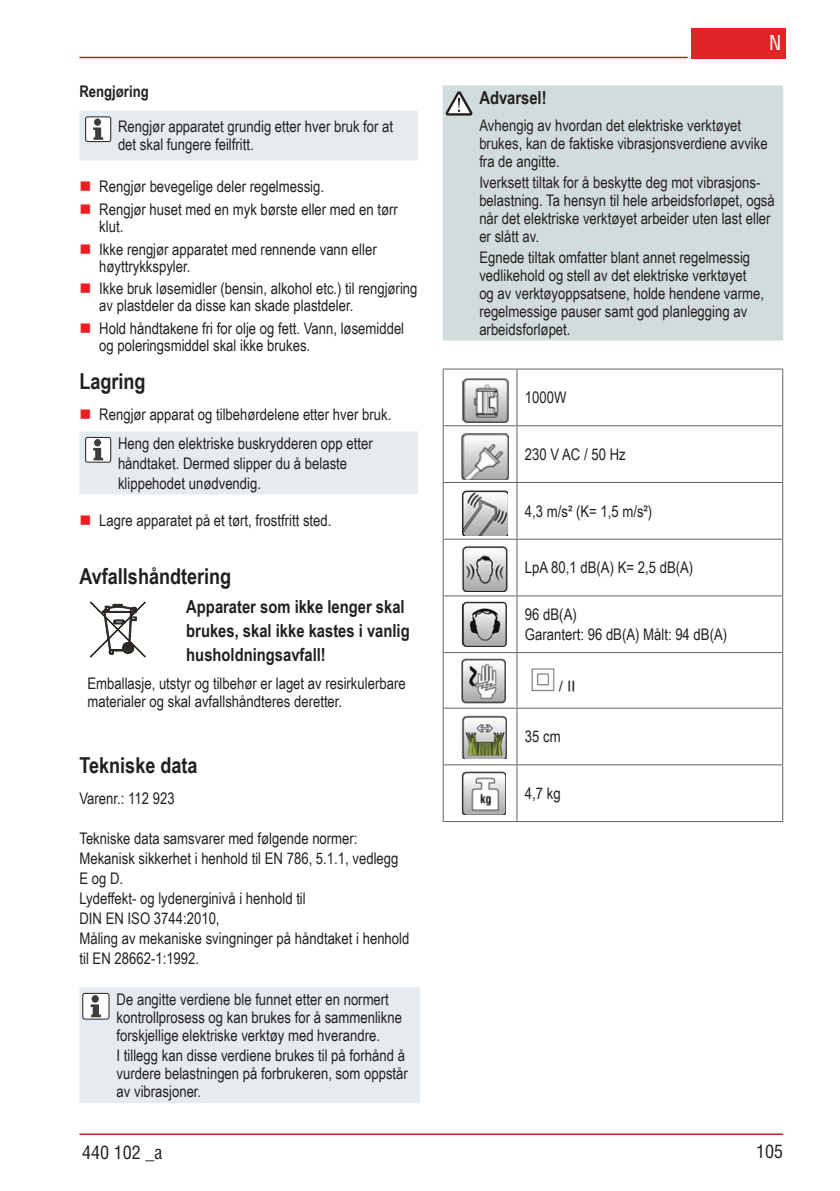
<style>
.page{position:relative;width:840px;height:1191px;background:#fff}
.page>*{position:absolute;margin:0;border:0;box-sizing:border-box;transform-origin:0 0}
.t1{font:700 22px "Arial Narrow";color:#231f20}
.t2{font:condensed 20px "Helvetica";color:#fff}
.t3{font:700 18px/24px "Arial Narrow";color:#231f20}
.t4{font:condensed 18px "Helvetica";color:#231f20}
.t5{font:16px/18px "Arial Narrow";color:#231f20}
.t6{font:700 16px "Arial Narrow";color:#231f20}
</style>
<div class="page">
<hr style="left:79px;top:1133px;width:703px;height:2px;background:#bd2024">
<div style="left:691px;top:28px;width:94px;height:30px;background:#e12425"></div>
<hr style="left:79px;top:57px;width:608px;height:1px;background:#bd2024">
<div style="left:79px;top:111px;width:339px;height:49px;background:#e6ebef"></div>
<div style="left:79px;top:431px;width:339px;height:63px;background:#e6ebef"></div>
<svg style="left:90px;top:601px;width:56px;height:56px"></svg>
<div style="left:79px;top:987px;width:341px;height:116px;background:#e6ebef"></div>
<img style="left:461px;top:378px;width:46px;height:44px">
<img style="left:461px;top:433px;width:46px;height:47px">
<img style="left:461px;top:490px;width:46px;height:46px">
<img style="left:461px;top:545px;width:46px;height:47px">
<img style="left:461px;top:601px;width:45px;height:45px">
<img style="left:461px;top:658px;width:44px;height:45px">
<img style="left:461px;top:715px;width:45px;height:44px">
<img style="left:461px;top:771px;width:44px;height:43px">
<div style="left:442px;top:85px;width:340px;height:255px;background:#d3dcdd"></div>
<svg style="left:445px;top:91px;width:27px;height:25px"></svg>
<hr style="left:442px;top:369px;width:1px;height:56px;background:#636366">
<hr style="left:442px;top:368px;width:74px;height:1px;background:#636366">
<hr style="left:516px;top:369px;width:1px;height:56px;background:#636366">
<hr style="left:781px;top:369px;width:1px;height:56px;background:#636366">
<hr style="left:516px;top:368px;width:266px;height:1px;background:#636366">
<hr style="left:442px;top:426px;width:1px;height:56px;background:#636366">
<hr style="left:442px;top:425px;width:74px;height:1px;background:#636366">
<hr style="left:516px;top:426px;width:1px;height:56px;background:#636366">
<hr style="left:781px;top:426px;width:1px;height:56px;background:#636366">
<hr style="left:516px;top:425px;width:266px;height:1px;background:#636366">
<hr style="left:442px;top:483px;width:1px;height:55px;background:#636366">
<hr style="left:442px;top:482px;width:74px;height:1px;background:#636366">
<hr style="left:516px;top:483px;width:1px;height:55px;background:#636366">
<hr style="left:781px;top:483px;width:1px;height:55px;background:#636366">
<hr style="left:516px;top:482px;width:266px;height:1px;background:#636366">
<hr style="left:442px;top:539px;width:1px;height:56px;background:#636366">
<hr style="left:442px;top:538px;width:74px;height:1px;background:#636366">
<hr style="left:516px;top:539px;width:1px;height:56px;background:#636366">
<hr style="left:781px;top:539px;width:1px;height:56px;background:#636366">
<hr style="left:516px;top:538px;width:266px;height:1px;background:#636366">
<hr style="left:442px;top:596px;width:1px;height:56px;background:#636366">
<hr style="left:442px;top:595px;width:74px;height:1px;background:#636366">
<hr style="left:516px;top:596px;width:1px;height:56px;background:#636366">
<hr style="left:781px;top:596px;width:1px;height:56px;background:#636366">
<hr style="left:516px;top:595px;width:266px;height:1px;background:#636366">
<hr style="left:442px;top:653px;width:1px;height:54px;background:#636366">
<hr style="left:442px;top:652px;width:74px;height:1px;background:#636366">
<hr style="left:516px;top:653px;width:1px;height:54px;background:#636366">
<hr style="left:781px;top:653px;width:1px;height:54px;background:#636366">
<hr style="left:516px;top:652px;width:266px;height:1px;background:#636366">
<hr style="left:442px;top:708px;width:1px;height:56px;background:#636366">
<hr style="left:442px;top:707px;width:74px;height:1px;background:#636366">
<hr style="left:516px;top:708px;width:1px;height:56px;background:#636366">
<hr style="left:781px;top:708px;width:1px;height:56px;background:#636366">
<hr style="left:516px;top:707px;width:266px;height:1px;background:#636366">
<hr style="left:442px;top:765px;width:1px;height:56px;background:#636366">
<hr style="left:442px;top:764px;width:74px;height:1px;background:#636366">
<hr style="left:442px;top:821px;width:74px;height:1px;background:#636366">
<hr style="left:516px;top:765px;width:1px;height:56px;background:#636366">
<hr style="left:781px;top:765px;width:1px;height:56px;background:#636366">
<hr style="left:516px;top:764px;width:266px;height:1px;background:#636366">
<hr style="left:516px;top:821px;width:266px;height:1px;background:#636366">
<img style="left:531px;top:668px;width:44px;height:24px">
<p class="t6" style="left:79px;top:79px;width:71px">Rengjøring</p>
<p class="t5" style="left:118px;top:117px;width:276px">Rengjør apparatet grundig etter hver bruk for at det skal fungere feilfritt.</p>
<p class="t5" style="left:99px;top:175px;width:300px;line-height:22.6px">Rengjør bevegelige deler regelmessig.<br>Rengjør huset med en myk børste eller med en tørr</p>
<p class="t5" style="left:99px;top:214px;width:279px;line-height:22.6px">klut.<br>Ikke rengjør apparatet med rennende vann eller</p>
<p class="t5" style="left:99px;top:254px;width:319px;line-height:22.6px">høyttrykkspyler.<br>Ikke bruk løsemidler (bensin, alkohol etc.) til rengjøring</p>
<p class="t5" style="left:99px;top:294px;width:306px;line-height:22.6px">av plastdeler da disse kan skade plastdeler.<br>Hold håndtakene fri for olje og fett. Vann, løsemiddel</p>
<p class="t5" style="left:99px;top:336px;width:212px">og poleringsmiddel skal ikke brukes.</p>
<h1 class="t1" style="left:79px;top:365px;width:68px">Lagring</h1>
<p class="t5" style="left:99px;top:400px;width:293px;line-height:28.2px;text-align:center">Rengjør apparat og tilbehørdelene etter hver bruk.<br>Heng den elektriske buskrydderen opp etter</p>
<p class="t5" style="left:118px;top:452px;width:231px;line-height:20px">håndtaket. Dermed slipper du å belaste klippehodet unødvendig.</p>
<p class="t5" style="left:99px;top:511px;width:233px">Lagre apparatet på et tørt, frostfritt sted.</p>
<h1 class="t1" style="left:79px;top:560px;width:153px">Avfallshåndtering</h1>
<p class="t3" style="left:186px;top:594px;width:225px">Apparater som ikke lenger skal brukes, skal ikke kastes i vanlig husholdningsavfall!</p>
<p class="t5" style="left:87px;top:674px;width:319px">Emballasje, utstyr og tilbehør er laget av resirkulerbare materialer og skal avfallshåndteres deretter.</p>
<h1 class="t1" style="left:79px;top:748px;width:120px">Tekniske data</h1>
<p class="t5" style="left:79px;top:789px;width:97px">Varenr.: 112 923</p>
<p class="t5" style="left:79px;top:828px;width:331px;line-height:20px">Tekniske data samsvarer med følgende normer:<br>Mekanisk sikkerhet i henhold til EN 786, 5.1.1, vedlegg E og D.<br>Lydeffekt- og lydenerginivå i henhold til<br>DIN EN ISO 3744:2010,<br>Måling av mekaniske svingninger på håndtaket i henhold til EN 28662-1:1992.</p>
<p class="t5" style="left:116px;top:989px;width:287px">De angitte verdiene ble funnet etter en normert kontrollprosess og kan brukes for å sammenlikne forskjellige elektriske verktøy med hverandre.</p>
<p class="t5" style="left:116px;top:1046px;width:292px">I tillegg kan disse verdiene brukes til på forhånd å vurdere belastningen på forbrukeren, som oppstår av vibrasjoner.</p>
<p class="t4" style="left:82px;top:1141px;width:81px">440 102 _a</p>
<p class="t2" style="left:768px;top:30px;width:14px">N</p>
<p class="t3" style="left:479px;top:85px;width:69px">Advarsel!</p>
<p class="t5" style="left:479px;top:116px;width:290px">Avhengig av hvordan det elektriske verktøyet brukes, kan de faktiske vibrasjonsverdiene avvike fra de angitte.</p>
<p class="t5" style="left:479px;top:173px;width:297px">Iverksett tiltak for å beskytte deg mot vibrasjons&shy;belastning. Ta hensyn til hele arbeidsforløpet, også når det elektriske verktøyet arbeider uten last eller er slått av.</p>
<p class="t5" style="left:479px;top:248px;width:286px">Egnede tiltak omfatter blant annet regelmessig vedlikehold og stell av det elektriske verktøyet og av verktøyoppsatsene, holde hendene varme, regelmessige pauser samt god planlegging av arbeidsforløpet.</p>
<p class="t5" style="left:524px;top:388px;width:43px">1000W</p>
<p class="t5" style="left:524px;top:445px;width:102px">230 V AC / 50 Hz</p>
<p class="t5" style="left:524px;top:501px;width:129px">4,3 m/s² (K= 1,5 m/s²)</p>
<p class="t5" style="left:524px;top:558px;width:170px">LpA 80,1 dB(A) K= 2,5 dB(A)</p>
<p class="t5" style="left:524px;top:604px;width:203px;line-height:20px">96 dB(A)<br>Garantert: 96 dB(A) Målt: 94 dB(A)</p>
<p class="t5" style="left:524px;top:727px;width:37px">35 cm</p>
<p class="t5" style="left:524px;top:784px;width:37px">4,7 kg</p>
<p class="t4" style="left:755px;top:1140px;width:28px">105</p>
</div>
